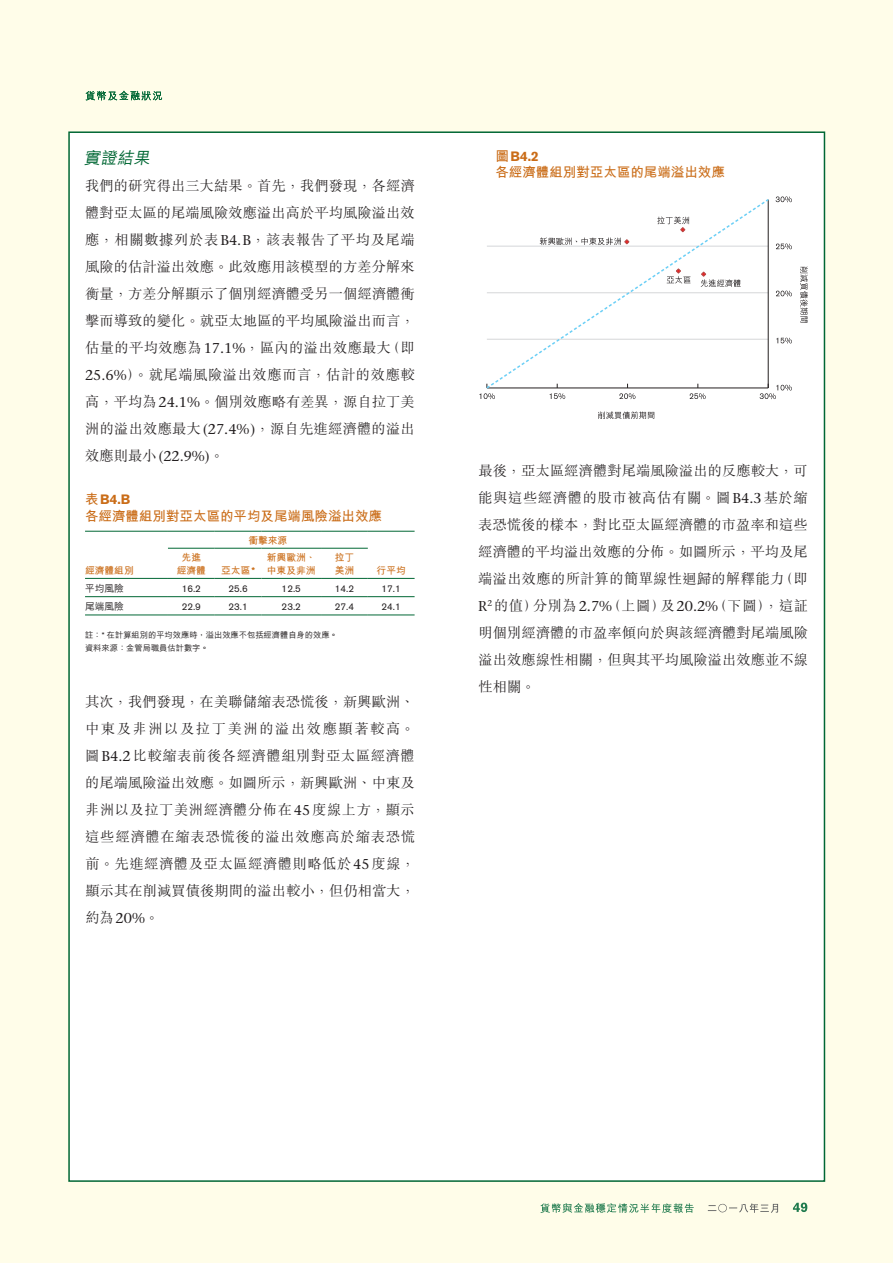
<style>
.page{position:relative;width:893px;height:1263px;background:#fffde9}
.page>*{position:absolute;margin:0;border:0;box-sizing:border-box;transform-origin:0 0}
.Text{font:italic 500 16.5px "M Hei HK";color:#006734}
.Text-2{font:300 14.25px/27px "M Sung HK";letter-spacing:.005em;color:#231f20;text-align:justify}
.Table_Heading{font:700 13.5px/16.5px "M Hei HK";color:#ca6c17}
.Chart_Heading{font:700 13.5px/16.5px "M Hei HK";color:#ca6c17}
.t1{font:9.75px "Akzidenz Grotesk BQ";color:#231f20}
.t2{font:700 9.75px/12.8px "M Hei HK";color:#ca6c17;text-align:center}
.t3{font:500 9.75px "M Hei HK";color:#231f20}
.Table_Notes{font:500 8.25px/12.6px "M Hei HK";color:#231f20}
.s1{font-family:"Stone Serif Std";font-weight:500}
.s2{font-family:"Akzidenz Grotesk BQ"}
.s3{font-family:"Akzidenz Grotesk BQ";font-weight:500}
.s4{font-family:"Akzidenz Grotesk BQ";font-weight:400}
</style>
<div class="page">
<svg style="left:793px;top:1202px;width:14px;height:10px"></svg>
<svg style="left:540px;top:1203px;width:154px;height:10px;background:#b5d2b5"></svg>
<svg style="left:708px;top:1203px;width:70px;height:10px"></svg>
<svg style="left:86px;top:91px;width:76px;height:9px"></svg>
<div style="left:68px;top:131px;width:757px;height:1051px;background:#fff;border:2px solid #006734"></div>
<hr style="left:85px;top:531px;width:83px;height:1px;background:#006734">
<hr style="left:168px;top:531px;width:47px;height:1px;background:#006734">
<hr style="left:215px;top:531px;width:46px;height:1px;background:#006734">
<hr style="left:261px;top:531px;width:60px;height:1px;background:#006734">
<hr style="left:321px;top:531px;width:47px;height:1px;background:#006734">
<hr style="left:368px;top:531px;width:47px;height:1px;background:#006734">
<hr style="left:168px;top:548px;width:47px;height:1px;background:#006734">
<hr style="left:215px;top:548px;width:46px;height:1px;background:#006734">
<hr style="left:261px;top:548px;width:60px;height:1px;background:#006734">
<hr style="left:321px;top:548px;width:47px;height:1px;background:#006734">
<hr style="left:85px;top:578px;width:83px;height:1px;background:#006734">
<hr style="left:168px;top:578px;width:47px;height:1px;background:#006734">
<hr style="left:215px;top:578px;width:46px;height:1px;background:#006734">
<hr style="left:261px;top:578px;width:60px;height:1px;background:#006734">
<hr style="left:321px;top:578px;width:47px;height:1px;background:#006734">
<hr style="left:368px;top:578px;width:47px;height:1px;background:#006734">
<hr style="left:85px;top:596px;width:83px;height:1px;background:#006734">
<hr style="left:168px;top:596px;width:47px;height:1px;background:#006734">
<hr style="left:215px;top:596px;width:46px;height:1px;background:#006734">
<hr style="left:261px;top:596px;width:60px;height:1px;background:#006734">
<hr style="left:321px;top:596px;width:47px;height:1px;background:#006734">
<hr style="left:368px;top:596px;width:47px;height:1px;background:#006734">
<hr style="left:85px;top:615px;width:83px;height:1px;background:#006734">
<hr style="left:168px;top:615px;width:47px;height:1px;background:#006734">
<hr style="left:215px;top:615px;width:46px;height:1px;background:#006734">
<hr style="left:261px;top:615px;width:60px;height:1px;background:#006734">
<hr style="left:321px;top:615px;width:47px;height:1px;background:#006734">
<hr style="left:368px;top:615px;width:47px;height:1px;background:#006734">
<svg style="left:486px;top:199px;width:283px;height:190px"></svg>
<svg style="left:776px;top:338px;width:16px;height:6px"></svg>
<svg style="left:776px;top:291px;width:16px;height:5px"></svg>
<svg style="left:776px;top:244px;width:16px;height:5px"></svg>
<svg style="left:776px;top:196px;width:16px;height:6px"></svg>
<svg style="left:479px;top:384px;width:16px;height:15px"></svg>
<svg style="left:550px;top:384px;width:15px;height:15px"></svg>
<svg style="left:619px;top:384px;width:16px;height:15px"></svg>
<svg style="left:690px;top:384px;width:16px;height:15px"></svg>
<svg style="left:760px;top:384px;width:32px;height:15px"></svg>
<svg style="left:700px;top:271px;width:41px;height:16px"></svg>
<svg style="left:667px;top:268px;width:23px;height:15px"></svg>
<svg style="left:540px;top:237px;width:90px;height:8px"></svg>
<svg style="left:657px;top:217px;width:32px;height:16px"></svg>
<svg style="left:598px;top:411px;width:56px;height:8px"></svg>
<svg style="left:800px;top:266px;width:8px;height:57px"></svg>
<p class="Text" style="left:84px;top:146px;width:71px">實證結果</p>
<p class="Text-2" style="left:85px;top:171px;width:331px">我們的研究得出三大結果。首先，我們發現，各經濟體對亞太區的尾端風險效應溢出高於平均風險溢出效應，相關數據列於表<span class="s1">B4.B</span>，該表報告了平均及尾端風險的估計溢出效應。此效應用該模型的方差分解來衡量，方差分解顯示了個別經濟體受另一個經濟體衝擊而導致的變化。就亞太地區的平均風險溢出而言，估量的平均效應為<span class="s1">17.1%</span>，區內的溢出效應最大（即<span class="s1">25.6%</span>）。就尾端風險溢出效應而言，估計的效應較高，平均為<span class="s1">24.1%</span>。個別效應略有差異，源自拉丁美洲的溢出效應最大<span class="s1">(27.4%)</span>，源自先進經濟體的溢出效應則最小<span class="s1">(22.9%)</span>。</p>
<p class="Table_Heading" style="left:85px;top:490px;width:298px">表<span class="s2">B4.B<br></span>各經濟體組別對亞太區的平均及尾端風險溢出效應</p>
<p class="t2" style="left:85px;top:563px;width:50px">經濟體組別</p>
<p class="t2" style="left:248px;top:533px;width:40px">衝擊來源</p>
<p class="t2" style="left:177px;top:550px;width:31px">先進經濟體</p>
<p class="t2" style="left:221px;top:550px;width:96px;text-align:right">新興歐洲、<br>亞太區<span class="s3">*</span> 中東及非洲</p>
<p class="t2" style="left:335px;top:550px;width:21px;text-align:left">拉丁美洲</p>
<p class="t2" style="left:377px;top:563px;width:31px">行平均</p>
<p class="t3" style="left:85px;top:581px;width:40px">平均風險</p>
<p class="t1" style="left:182px;top:583px;width:21px">16.2</p>
<p class="t1" style="left:228px;top:583px;width:21px">25.6</p>
<p class="t1" style="left:282px;top:583px;width:21px">12.5</p>
<p class="t1" style="left:335px;top:583px;width:21px">14.2</p>
<p class="t1" style="left:382px;top:583px;width:21px">17.1</p>
<p class="t3" style="left:85px;top:600px;width:40px">尾端風險</p>
<p class="t1" style="left:182px;top:601px;width:21px">22.9</p>
<p class="t1" style="left:228px;top:601px;width:21px">23.1</p>
<p class="t1" style="left:282px;top:601px;width:21px">23.2</p>
<p class="t1" style="left:335px;top:601px;width:21px">27.4</p>
<p class="t1" style="left:382px;top:601px;width:21px">24.1</p>
<p class="Table_Notes" style="left:85px;top:628px;width:254px">註： <span class="s4">*</span> 在計算組別的平均效應時，溢出效應不包括經濟體自身的效應。資料來源：金管局職員估計數字。</p>
<p class="Text-2" style="left:85px;top:688px;width:331px">其次，我們發現，在美聯儲縮表恐慌後，新興歐洲、中東及非洲以及拉丁美洲的溢出效應顯著較高。圖<span class="s1">B4.2</span>比較縮表前後各經濟體組別對亞太區經濟體的尾端風險溢出效應。如圖所示，新興歐洲、中東及非洲以及拉丁美洲經濟體分佈在<span class="s1">45</span>度線上方，顯示這些經濟體在縮表恐慌後的溢出效應高於縮表恐慌前。先進經濟體及亞太區經濟體則略低於<span class="s1">45</span>度線，顯示其在削減買債後期間的溢出較小，但仍相當大，約為<span class="s1">20%</span>。</p>
<p class="Chart_Heading" style="left:495px;top:147px;width:231px">圖<span class="s2">B4.2<br></span>各經濟體組別對亞太區的尾端溢出效應</p>
<p class="Text-2" style="left:478px;top:456px;width:331px">最後，亞太區經濟體對尾端風險溢出的反應較大，可能與這些經濟體的股市被高估有關。圖<span class="s1">B4.3</span>基於縮表恐慌後的樣本，對比亞太區經濟體的市盈率和這些經濟體的平均溢出效應的分佈。如圖所示，平均及尾端溢出效應的所計算的簡單線性迴歸的解釋能力（即<span class="s1">R</span><sup>2</sup> 的值）分別為<span class="s1">2.7%</span>（上圖）及<span class="s1">20.2%</span>（下圖），這証明個別經濟體的市盈率傾向於與該經濟體對尾端風險溢出效應線性相關，但與其平均風險溢出效應並不線性相關。</p>
</div>
